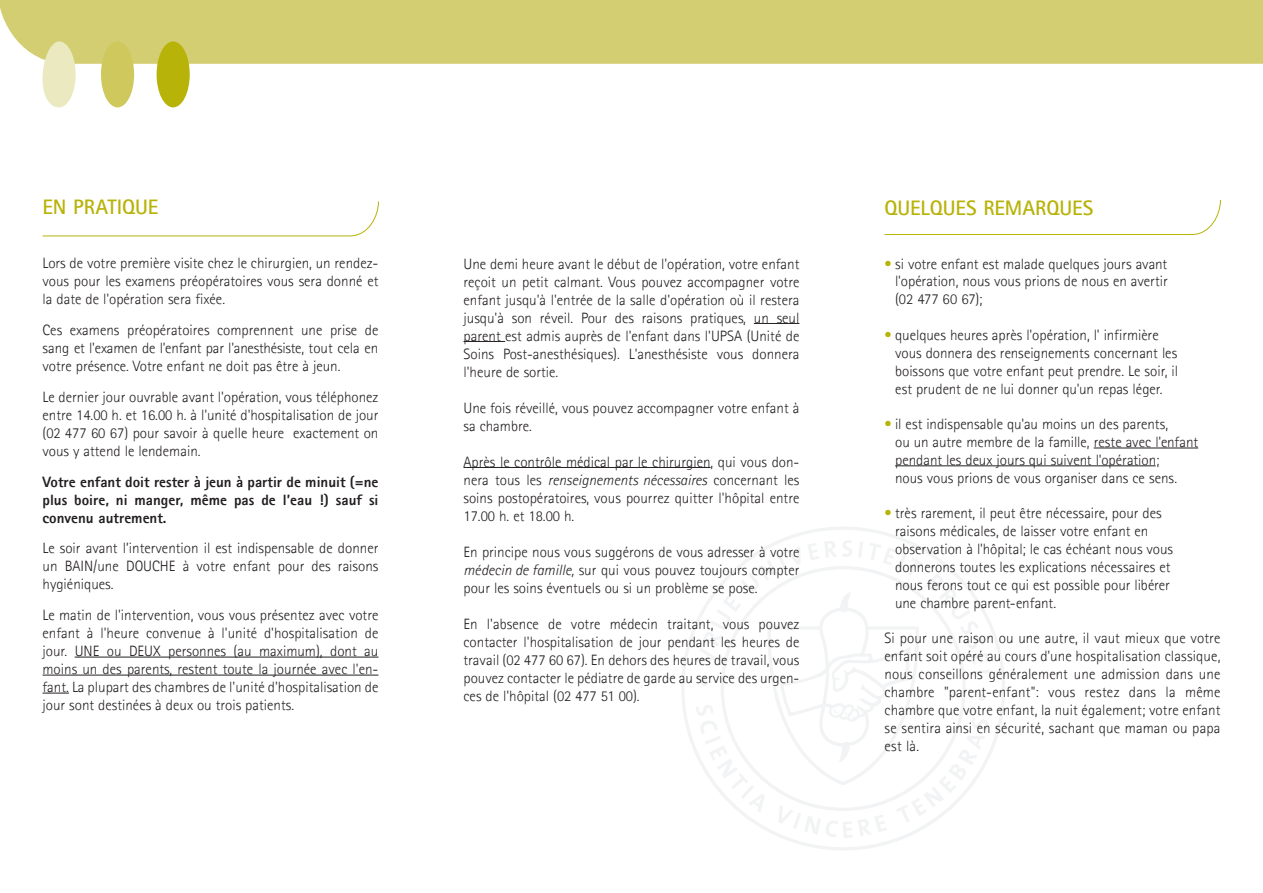
<style>
.page{position:relative;width:1263px;height:893px;background:#fff}
.page>*{position:absolute;margin:0;border:0;box-sizing:border-box;transform-origin:0 0}
.t1{font:700 21px "Agfa Rotis Sans Serif";letter-spacing:-.005em;color:#b8b309}
.t2{font:300 15px/18px "Agfa Rotis Sans Serif";color:#231f20;text-align:justify}
.t3{font:800 15px/18px "Agfa Rotis Sans Serif";color:#231f20;text-align:justify}
.s1{font-style:italic}
.s2{color:#b8b309}
</style>
<div class="page">
<svg style="left:682px;top:527px;width:323px;height:323px"></svg>
<svg style="left:696px;top:540px;width:294px;height:298px"></svg>
<hr style="left:75px;top:657px;width:303px;height:1px;background:#231f20">
<hr style="left:43px;top:675px;width:335px;height:1px;background:#231f20">
<svg style="left:43px;top:693px;width:26px;height:1px"></svg>
<hr style="left:754px;top:323px;width:45px;height:1px;background:#231f20">
<hr style="left:463px;top:341px;width:42px;height:1px;background:#231f20">
<hr style="left:463px;top:467px;width:247px;height:1px;background:#231f20">
<hr style="left:1094px;top:448px;width:104px;height:1px;background:#231f20">
<hr style="left:895px;top:466px;width:261px;height:1px;background:#231f20">
<div style="left:0;top:0;width:1263px;height:64px;background:#d4ce73"></div>
<div style="left:157px;top:41px;width:33px;height:66px;background:#b8b309;border-radius:50%"></div>
<div style="left:101px;top:41px;width:33px;height:66px;background:#cfc85c;border-radius:50%"></div>
<svg style="left:43px;top:41px;width:33px;height:66px;background:#eae7bc"></svg>
<svg style="left:42px;top:201px;width:337px;height:36px"></svg>
<svg style="left:884px;top:200px;width:337px;height:35px"></svg>
<h1 class="t1" style="left:43px;top:194px;width:117px">EN PRATIQUE</h1>
<p class="t2" style="left:43px;top:254px;width:337px">Lors de votre première visite chez le chirurgien, un rendez&shy;vous pour les examens préopératoires vous sera donné et la date de l'opération sera fixée.</p>
<p class="t2" style="left:43px;top:321px;width:337px">Ces examens préopératoires comprennent une prise de sang et l'examen de l'enfant par l'anesthésiste, tout cela en votre présence. Votre enfant ne doit pas être à jeun.</p>
<p class="t2" style="left:43px;top:388px;width:337px">Le dernier jour ouvrable avant l'opération, vous téléphonez entre 14.00 h. et 16.00 h. à l'unité d'hospitalisation de jour (02 477 60 67) pour savoir à quelle heure exactement on vous y attend le lendemain.</p>
<p class="t3" style="left:43px;top:472px;width:337px">Votre enfant doit rester à jeun à partir de minuit (=ne plus boire, ni manger, même pas de l’eau !) sauf si convenu autrement.</p>
<p class="t2" style="left:43px;top:539px;width:337px">Le soir avant l’intervention il est indispensable de donner un BAIN/une DOUCHE à votre enfant pour des raisons hygiéniques.</p>
<p class="t2" style="left:43px;top:606px;width:337px">Le matin de l'intervention, vous vous présentez avec votre enfant à l'heure convenue à l'unité d'hospitalisation de jour. Une ou deux personnes (au maximum), dont au moins un des parents, restent toute la journée avec l'en&shy;fant. La plupart des chambres de l'unité d'hospitalisation de jour sont destinées à deux ou trois patients.</p>
<p class="t2" style="left:463px;top:254px;width:337px">Une demi heure avant le début de l'opération, votre enfant reçoit un petit calmant. Vous pouvez accompagner votre enfant jusqu'à l'entrée de la salle d'opération où il restera jusqu'à son réveil. Pour des raisons pratiques, un seul parent est admis auprès de l'enfant dans l'UPSA (Unité de Soins Post-anesthésiques). L'anesthésiste vous donnera l'heure de sortie.</p>
<p class="t2" style="left:463px;top:398px;width:337px">Une fois réveillé, vous pouvez accompagner votre enfant à sa chambre.</p>
<p class="t2" style="left:463px;top:452px;width:337px">Après le contrôle médical par le chirurgien, qui vous don&shy;nera tous les <span class="s1">renseignements nécessaires</span> concernant les soins postopératoires, vous pourrez quitter l'hôpital entre 17.00 h. et 18.00 h.</p>
<p class="t2" style="left:463px;top:542px;width:337px">En principe nous vous suggérons de vous adresser à votre <span class="s1">médecin de famille,</span> sur qui vous pouvez toujours compter pour les soins éventuels ou si un problème se pose.</p>
<p class="t2" style="left:463px;top:614px;width:337px">En l'absence de votre médecin traitant, vous pouvez contacter l'hospitalisation de jour pendant les heures de travail (02 477 60 67). En dehors des heures de travail, vous pouvez contacter le pédiatre de garde au service des urgen&shy;ces de l'hôpital (02 477 51 00).</p>
<h1 class="t1" style="left:884px;top:194px;width:210px">QUELQUES REMARQUES</h1>
<p class="t2" style="left:895px;top:255px;width:274px;text-indent:-11px"><span class="s2">•</span> si votre enfant est malade quelques jours avant l'opération, nous vous prions de nous en avertir (02 477 60 67);</p>
<p class="t2" style="left:895px;top:326px;width:284px;text-align:left;text-indent:-11px"><span class="s2">•</span> quelques heures après l'opération, l' infirmière vous donnera des renseignements concernant les boissons que votre enfant peut prendre. Le soir, il est prudent de ne lui donner qu'un repas léger.</p>
<p class="t2" style="left:895px;top:415px;width:305px;text-align:left;text-indent:-11px"><span class="s2">•</span> il est indispensable qu'au moins un des parents,<br>ou un autre membre de la famille, reste avec l'enfant pendant les deux jours qui suivent l'opération;<br>nous vous prions de vous organiser dans ce sens.</p>
<p class="t2" style="left:895px;top:504px;width:279px;text-align:left;text-indent:-11px"><span class="s2">•</span> très rarement, il peut être nécessaire, pour des raisons médicales, de laisser votre enfant en observation à l'hôpital; le cas échéant nous vous donnerons toutes les explications nécessaires et nous ferons tout ce qui est possible pour libérer une chambre parent-enfant.</p>
<p class="t2" style="left:884px;top:629px;width:337px">Si pour une raison ou une autre, il vaut mieux que votre enfant soit opéré au cours d'une hospitalisation classique, nous conseillons généralement une admission dans une chambre "parent-enfant": vous restez dans la même chambre que votre enfant, la nuit également; votre enfant se sentira ainsi en sécurité, sachant que maman ou papa est là.</p>
</div>
